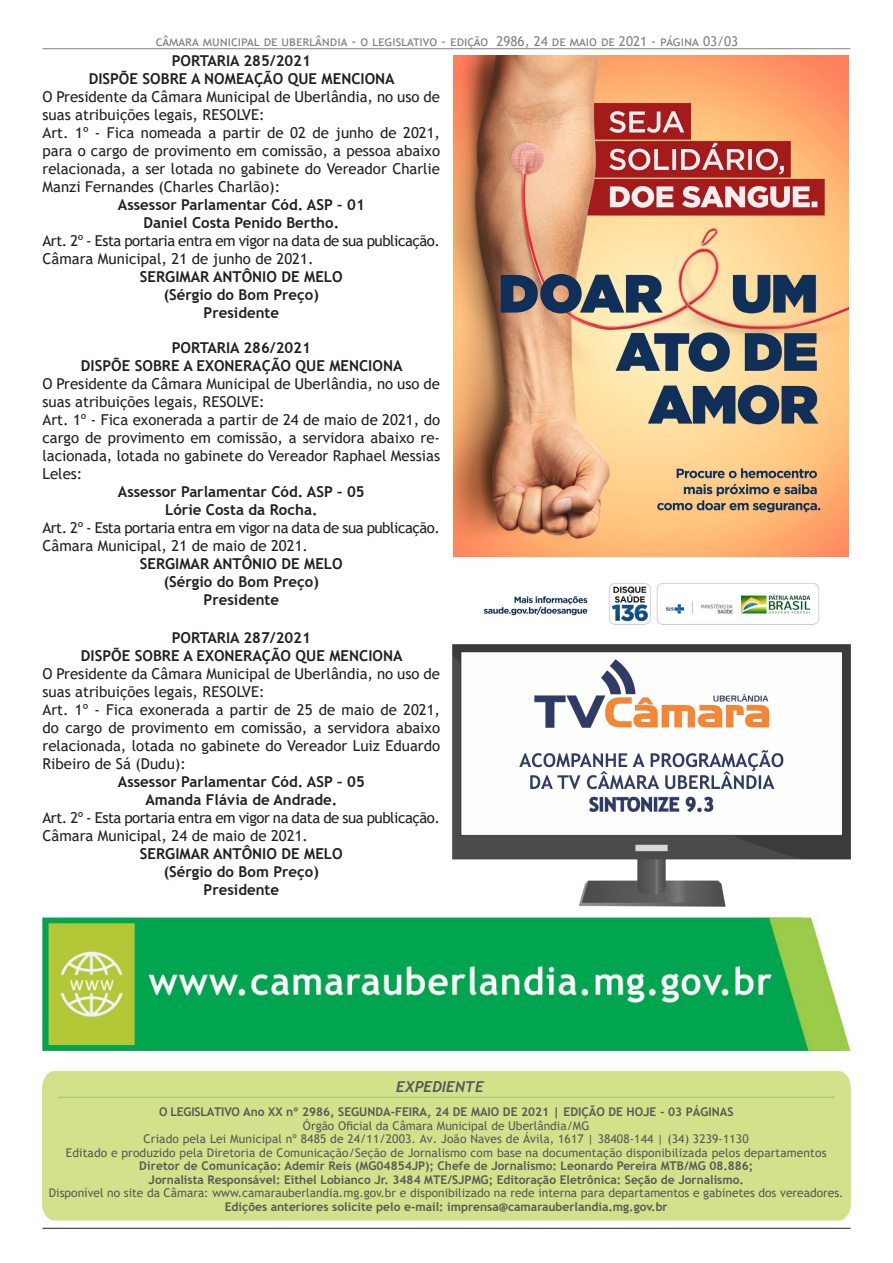
<style>
.page{position:relative;width:893px;height:1263px;background:#fff}
.page>*{position:absolute;margin:0;border:0;box-sizing:border-box;transform-origin:0 0}
.t1{font:15px/18px "Trebuchet MS";color:#231f20}
.t2{font:700 15px "Trebuchet MS";color:#231f20}
.t3{font:15px "Trebuchet MS";letter-spacing:-.03em;color:#231f20}
.t4{font:italic 700 15px "Trebuchet";color:#57585a}
.t5{font:13.5px "Trebuchet MS";color:#808285}
.t6{font:12px/13.5px "Trebuchet MS";letter-spacing:.01em;color:#57585a;text-align:center}
.t7{font:700 12px "Trebuchet MS";color:#57585a}
.s1{font-weight:700}
</style>
<div class="page">
<hr style="left:43px;top:48px;width:807px;height:1px;background:#808285">
<hr style="left:42px;top:1228px;width:808px;height:1px;background:#231f20">
<hr style="left:58px;top:1097px;width:777px;height:1px;background:#9ec566">
<img style="left:42px;top:917px;width:808px;height:133px">
<img style="left:454px;top:55px;width:394px;height:590px">
<img style="left:453px;top:645px;width:397px;height:261px">
<p class="t5" style="left:156px;top:32px;width:584px">câmara municipal de uberlândia - o legislativo - edição 2986, 24 de maio de 2021 - página 03/03</p>
<p class="t2" style="left:172px;top:52px;width:141px">PORTARIA 285/2021</p>
<p class="t2" style="left:89px;top:70px;width:308px">DISPÕE SOBRE A NOMEAÇÃO QUE MENCIONA</p>
<p class="t1" style="left:43px;top:88px;width:399px">O Presidente da Câmara Municipal de Uberlândia, no uso de suas atribuições legais, RESOLVE:</p>
<p class="t1" style="left:43px;top:124px;width:399px;text-align:justify">Art. 1º - Fica nomeada a partir de 02 de junho de 2021, para o cargo de provimento em comissão, a pessoa abaixo relacionada, a ser lotada no gabinete do Vereador Charlie Manzi Fernandes (Charles Charlão):</p>
<p class="t2" style="left:118px;top:196px;width:248px">Assessor Parlamentar Cód. ASP – 01</p>
<p class="t2" style="left:143px;top:214px;width:197px">Daniel Costa Penido Bertho.</p>
<p class="t3" style="left:43px;top:232px;width:399px">Art. 2º - Esta portaria entra em vigor na data de sua publicação.</p>
<p class="t1" style="left:43px;top:250px;width:272px">Câmara Municipal, 21 de junho de 2021.</p>
<p class="t2" style="left:140px;top:268px;width:204px">SERGIMAR ANTÔNIO DE MELO</p>
<p class="t2" style="left:164px;top:286px;width:157px">(Sérgio do Bom Preço)</p>
<p class="t2" style="left:204px;top:304px;width:77px">Presidente</p>
<p class="t2" style="left:172px;top:339px;width:141px">PORTARIA 286/2021</p>
<p class="t2" style="left:81px;top:357px;width:323px">DISPÕE SOBRE A EXONERAÇÃO QUE MENCIONA</p>
<p class="t1" style="left:43px;top:375px;width:399px">O Presidente da Câmara Municipal de Uberlândia, no uso de suas atribuições legais, RESOLVE:</p>
<p class="t1" style="left:43px;top:411px;width:399px;text-align:justify">Art. 1º - Fica exonerada a partir de 24 de maio de 2021, do cargo de provimento em comissão, a servidora abaixo re&shy;lacionada, lotada no gabinete do Vereador Raphael Messias Leles:</p>
<p class="t2" style="left:118px;top:483px;width:248px">Assessor Parlamentar Cód. ASP – 05</p>
<p class="t2" style="left:165px;top:501px;width:154px">Lórie Costa da Rocha.</p>
<p class="t3" style="left:43px;top:519px;width:399px">Art. 2º - Esta portaria entra em vigor na data de sua publicação.</p>
<p class="t1" style="left:43px;top:537px;width:267px">Câmara Municipal, 21 de maio de 2021.</p>
<p class="t2" style="left:140px;top:555px;width:204px">SERGIMAR ANTÔNIO DE MELO</p>
<p class="t2" style="left:164px;top:573px;width:157px">(Sérgio do Bom Preço)</p>
<p class="t2" style="left:204px;top:591px;width:77px">Presidente</p>
<p class="t2" style="left:172px;top:628px;width:141px">PORTARIA 287/2021</p>
<p class="t2" style="left:81px;top:646px;width:323px">DISPÕE SOBRE A EXONERAÇÃO QUE MENCIONA</p>
<p class="t1" style="left:43px;top:664px;width:399px">O Presidente da Câmara Municipal de Uberlândia, no uso de suas atribuições legais, RESOLVE:</p>
<p class="t1" style="left:43px;top:700px;width:399px;text-align:justify">Art. 1º - Fica exonerada a partir de 25 de maio de 2021, do cargo de provimento em comissão, a servidora abaixo relacionada, lotada no gabinete do Vereador Luiz Eduardo Ribeiro de Sá (Dudu):</p>
<p class="t2" style="left:118px;top:772px;width:248px">Assessor Parlamentar Cód. ASP – 05</p>
<p class="t2" style="left:145px;top:790px;width:193px">Amanda Flávia de Andrade.</p>
<p class="t3" style="left:43px;top:808px;width:399px">Art. 2º - Esta portaria entra em vigor na data de sua publicação.</p>
<p class="t1" style="left:43px;top:826px;width:267px">Câmara Municipal, 24 de maio de 2021.</p>
<p class="t2" style="left:140px;top:844px;width:204px">SERGIMAR ANTÔNIO DE MELO</p>
<p class="t2" style="left:164px;top:862px;width:157px">(Sérgio do Bom Preço)</p>
<p class="t2" style="left:204px;top:880px;width:77px">Presidente</p>
<p class="t4" style="left:396px;top:1077px;width:90px">EXPEDIENTE</p>
<p class="t7" style="left:159px;top:1104px;width:576px">O LEGISLATIVO Ano XX nº 2986, SEGUNDA-FEIRA, 24 DE MAIO DE 2021 | EDIÇÃO DE HOJE - 03 PÁGINAS</p>
<p class="t6" style="left:303px;top:1118px;width:288px">Órgão Oficial da Câmara Municipal de Uberlândia/MG</p>
<p class="t6" style="left:144px;top:1132px;width:606px">Criado pela Lei Municipal nº 8485 de 24/11/2003. Av. João Naves de Ávila, 1617 | 38408-144 | (34) 3239-1130</p>
<p class="t6" style="left:66px;top:1145px;width:762px">Editado e produzido pela Diretoria de Comunicação/Seção de Jornalismo com base na documentação disponibilizada pelos departamentos</p>
<p class="t7" style="left:139px;top:1158px;width:616px">Diretor de Comunicação: Ademir Reis (MG04854JP); Chefe de Jornalismo: Leonardo Pereira MTB/MG 08.886;</p>
<p class="t7" style="left:149px;top:1172px;width:597px">Jornalista Responsável: Eithel Lobianco Jr. 3484 MTE/SJPMG; Editoração Eletrônica: Seção de Jornalismo.</p>
<p class="t6" style="left:49px;top:1186px;width:796px">Disponível no site da Câmara: www.camarauberlandia.mg.gov.br e disponibilizado na rede interna para departamentos e gabinetes dos vereadores.<br><span class="s1">Edições anteriores solicite pelo e-mail: imprensa@camarauberlandia.mg.gov.br</span></p>
</div>
